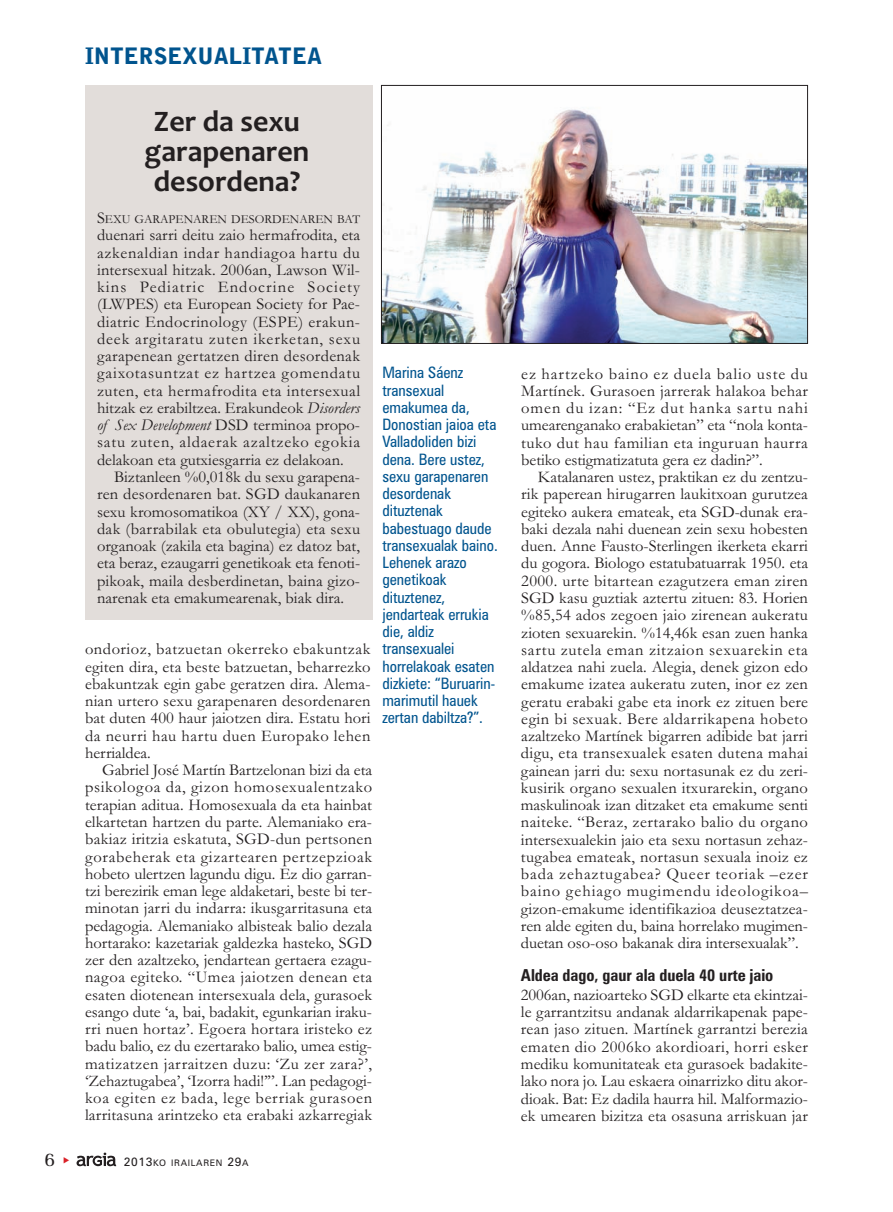
<style>
.page{position:relative;width:893px;height:1212px;background:#fff}
.page>*{position:absolute;margin:0;border:0;box-sizing:border-box;transform-origin:0 0}
.t1{font:700 30px/30px "Candara";color:#231f20;text-align:center}
.t2{font:900 22.5px "Bell Gothic Std";color:#00548e}
.t3{font:19.5px "Memoir";color:#231f20}
.t4{font:16.5px/17.2px "Garamond";letter-spacing:.01em;color:#231f20;text-align:justify}
.t5{font:16.5px "Garamond";letter-spacing:.03em;color:#231f20}
.t6{font:16.5px "Garamond";letter-spacing:.05em;color:#231f20}
.t7{font:16.5px "Garamond";letter-spacing:.055em;color:#231f20}
.t8{font:700 condensed 16.5px "Zurich BT";letter-spacing:-.005em;color:#231f20}
.t9{font:16.5px "Garamond";letter-spacing:.045em;color:#231f20}
.t10{font:16.5px "Garamond";letter-spacing:.07em;color:#231f20}
.t11{font:condensed 15.75px/17.2px "Zurich BT";color:#00548e}
.t12{font:12.3px "Garamond";color:#231f20}
.t13{font:9px "Zurich BT";letter-spacing:.075em;color:#231f20}
.s1{font-size:16.5px}
.s2{font-style:italic}
.s3{font-size:12px}
</style>
<div class="page">
<svg style="left:77px;top:1152px;width:39px;height:14px"></svg>
<div style="left:85px;top:85px;width:287px;height:535px;background:#e2ddda"></div>
<img style="left:383px;top:109px;width:423px;height:233px">
<div style="left:381px;top:85px;width:427px;height:259px;border:1px solid #231f20"></div>
<h2 class="t2" style="left:85px;top:47px;width:238px">INTERSEXUALITATEA</h2>
<h1 class="t1" style="left:145px;top:109px;width:166px">Zer da sexu garapenaren desordena?</h1>
<p class="t12" style="left:97px;top:215px;width:264px"><span class="s1">S</span>EXU GARAPENAREN DESORDENAREN BAT</p>
<p class="t4" style="left:97px;top:228px;width:265px">duenari sarri deitu zaio hermafrodita, eta</p>
<p class="t9" style="left:97px;top:247px;width:264px">azkenaldian indar handiagoa hartu du</p>
<p class="t4" style="left:97px;top:263px;width:265px">intersexual hitzak. 2006an, Lawson Wil-</p>
<p class="t10" style="left:97px;top:281px;width:265px">kins Pediatric Endocrine Society</p>
<p class="t4" style="left:97px;top:297px;width:265px">(LWPES) eta European Society for Pae-</p>
<p class="t5" style="left:97px;top:316px;width:265px">diatric Endocrinology (ESPE) erakun-</p>
<p class="t7" style="left:97px;top:333px;width:265px">deek argitaratu zuten ikerketan, sexu</p>
<p class="t4" style="left:97px;top:349px;width:265px">garapenean gertatzen diren desordenak</p>
<p class="t6" style="left:97px;top:368px;width:265px">gaixotasuntzat ez hartzea gomendatu</p>
<p class="t5" style="left:97px;top:385px;width:265px">zuten, eta hermafrodita eta intersexual</p>
<p class="t4" style="left:97px;top:401px;width:265px">hitzak ez erabiltzea. Erakundeok <span class="s2">Disorders</span></p>
<p class="t4" style="left:97px;top:418px;width:265px"><span class="s2">of Sex Development</span> DSD terminoa propo-</p>
<p class="t6" style="left:97px;top:437px;width:265px">satu zuten, aldaerak azaltzeko egokia</p>
<p class="t4" style="left:97px;top:453px;width:248px">delakoan eta gutxiesgarria ez delakoan.</p>
<p class="t4" style="left:114px;top:470px;width:248px">Biztanleen %0,018k du sexu garapena-</p>
<p class="t4" style="left:97px;top:487px;width:265px">ren desordenaren bat. SGD daukanaren</p>
<p class="t4" style="left:97px;top:505px;width:265px">sexu kromosomatikoa (XY / XX), gona-</p>
<p class="t4" style="left:97px;top:522px;width:265px">dak (barrabilak eta obulutegia) eta sexu</p>
<p class="t4" style="left:97px;top:539px;width:265px">organoak (zakila eta bagina) ez datoz bat,</p>
<p class="t4" style="left:97px;top:556px;width:265px">eta beraz, ezaugarri genetikoak eta fenoti-</p>
<p class="t4" style="left:97px;top:574px;width:265px">pikoak, maila desberdinetan, baina gizo-</p>
<p class="t4" style="left:97px;top:591px;width:249px">narenak eta emakumearenak, biak dira.</p>
<p class="t4" style="left:85px;top:642px;width:287px">ondorioz, batzuetan okerreko ebakuntzak egiten dira, eta beste batzuetan, beharrezko ebakuntzak egin gabe geratzen dira. Alema&shy;nian urtero sexu garapenaren desordenaren bat duten 400 haur jaiotzen dira. Estatu hori da neurri hau hartu duen Europako lehen herrialdea.</p>
<p class="t4" style="left:85px;top:763px;width:289px;text-indent:17px">Gabriel José Martín Bartzelonan bizi da eta psikologoa da, gizon homosexualentzako terapian aditua. Homosexuala da eta hainbat elkartetan hartzen du parte. Alemaniako era&shy;bakiaz iritzia eskatuta, SGD-dun pertsonen gorabeherak eta gizartearen pertzepzioak hobeto ulertzen lagundu digu. Ez dio garran&shy;tzi berezirik eman lege aldaketari, beste bi ter&shy;minotan jarri du indarra: ikusgarritasuna eta pedagogia. Alemaniako albisteak balio dezala hortarako: kazetariak galdezka hasteko, SGD zer den azaltzeko, jendartean gertaera ezagu&shy;nagoa egiteko. “Umea jaiotzen denean eta esaten diotenean intersexuala dela, gurasoek esango dute ‘a, bai, badakit, egunkarian iraku&shy;rri nuen hortaz’. Egoera hortara iristeko ez badu balio, ez du ezertarako balio, umea estig&shy;matizatzen jarraitzen duzu: ‘Zu zer zara?’, ‘Zehaztugabea’, ‘Izorra hadi!’”. Lan pedagogi&shy;koa egiten ez bada, lege berriak gurasoen larritasuna arintzeko eta erabaki azkarregiak</p>
<p class="t11" style="left:382px;top:366px;width:117px">Marina Sáenz transexual emakumea da,<br>Donostian jaioa eta<br>Valladoliden bizi dena. Bere ustez, sexu garapenaren desordenak dituztenak babestuago daude transexualak baino.<br>Lehenek arazo genetikoak dituztenez, jendarteak errukia die, aldiz transexualei horrelakoak esaten dizkiete: “Buruarin&shy;marimutil hauek zertan dabiltza?”.</p>
<p class="t3" style="left:44px;top:1147px;width:12px">6</p>
<p class="t13" style="left:124px;top:1160px;width:126px"><span class="s3">2013</span>KO IRAILAREN <span class="s3">29</span>A</p>
<p class="t4" style="left:521px;top:367px;width:288px">ez hartzeko baino ez duela balio uste du Martínek. Gurasoen jarrerak halakoa behar omen du izan: “Ez dut hanka sartu nahi umearenganako erabakietan” eta “nola konta&shy;tuko dut hau familian eta inguruan haurra betiko estigmatizatuta gera ez dadin?”.</p>
<p class="t4" style="left:521px;top:470px;width:289px;text-indent:17px">Katalanaren ustez, praktikan ez du zentzu&shy;rik paperean hirugarren laukitxoan gurutzea egiteko aukera emateak, eta SGD-dunak era&shy;baki dezala nahi duenean zein sexu hobesten duen. Anne Fausto-Sterlingen ikerketa ekarri du gogora. Biologo estatubatuarrak 1950. eta 2000. urte bitartean ezagutzera eman ziren SGD kasu guztiak aztertu zituen: 83. Horien %85,54 ados zegoen jaio zirenean aukeratu zioten sexuarekin. %14,46k esan zuen hanka sartu zutela eman zitzaion sexuarekin eta aldatzea nahi zuela. Alegia, denek gizon edo emakume izatea aukeratu zuten, inor ez zen geratu erabaki gabe eta inork ez zituen bere egin bi sexuak. Bere aldarrikapena hobeto azaltzeko Martínek bigarren adibide bat jarri digu, eta transexualek esaten dutena mahai gainean jarri du: sexu nortasunak ez du zeri&shy;kusirik organo sexualen itxurarekin, organo maskulinoak izan ditzaket eta emakume senti naiteke. “Beraz, zertarako balio du organo intersexualekin jaio eta sexu nortasun zehaz&shy;tugabea emateak, nortasun sexuala inoiz ez bada zehaztugabea? Queer teoriak –ezer baino gehiago mugimendu ideologikoa– gizon-emakume identifikazioa deuseztatzea&shy;ren alde egiten du, baina horrelako mugimen&shy;duetan oso-oso bakanak dira intersexualak”.</p>
<p class="t8" style="left:521px;top:969px;width:254px">Aldea dago, gaur ala duela 40 urte jaio</p>
<p class="t4" style="left:521px;top:988px;width:289px">2006an, nazioarteko SGD elkarte eta ekintzai&shy;le garrantzitsu andanak aldarrikapenak pape&shy;rean jaso zituen. Martínek garrantzi berezia ematen dio 2006ko akordioari, horri esker mediku komunitateak eta gurasoek badakite&shy;lako nora jo. Lau eskaera oinarrizko ditu akor&shy;dioak. Bat: Ez dadila haurra hil. Malformazio&shy;ek umearen bizitza eta osasuna arriskuan jar</p>
</div>
